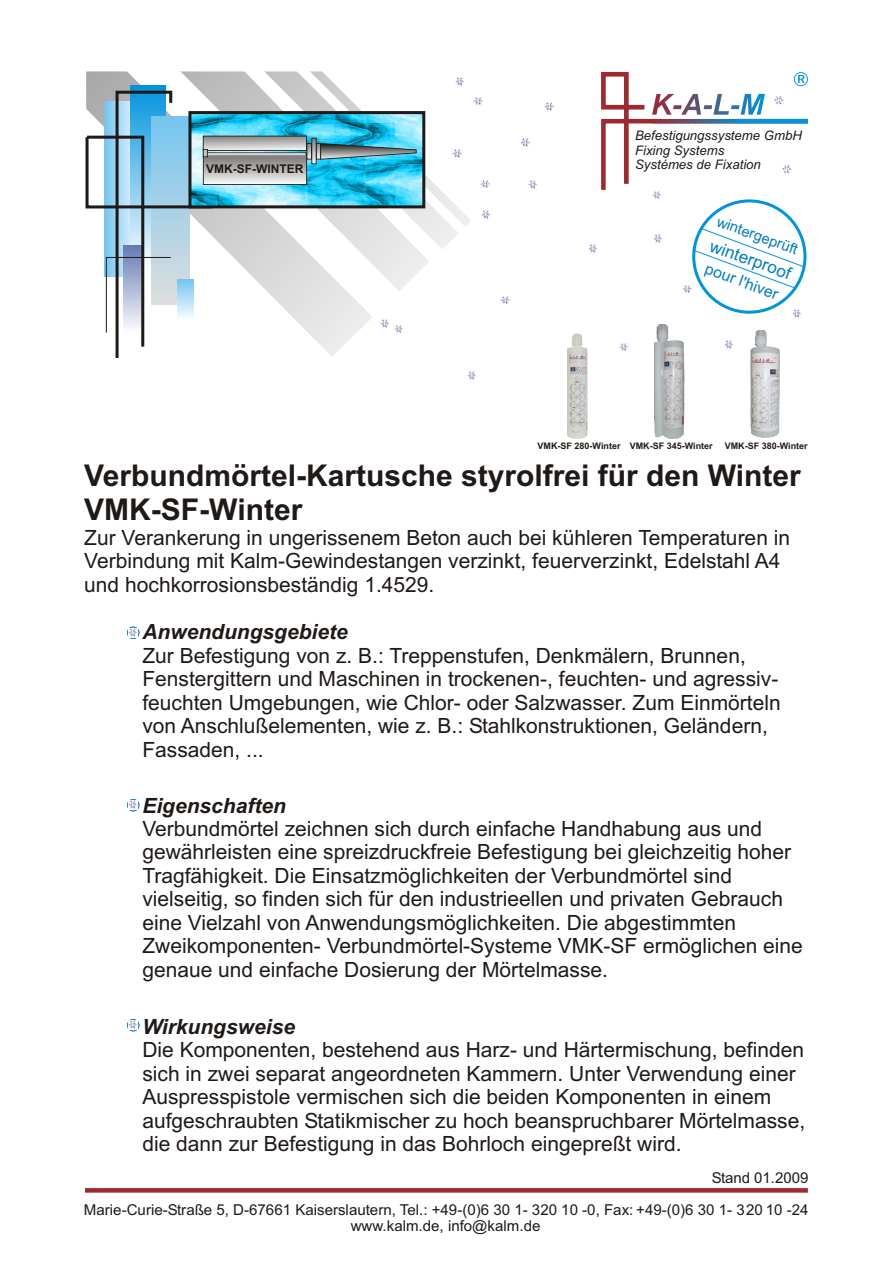
<style>
.page{position:relative;width:894px;height:1263px;background:#fff}
.page>*{position:absolute;margin:0;border:0;box-sizing:border-box;transform-origin:0 0}
.t1{font:700 30px/33.5px "Arial";color:#1f1a17}
.t2{font:21px/23.4px "Arial";color:#1f1a17}
.t3{font:italic 700 21px "Arial";color:#1f1a17}
.t4{font:17.25px "Arial";color:#007dc2}
.t5{font:15.75px "Arial";color:#007dc2}
.t6{font:15px/16.8px "Arial";color:#1f1a17;text-align:center}
.t7{font:14.7px "Arial";color:#007dc2}
.t8{font:italic 13.2px/14.7px "Arial";color:#1f1a17}
.t9{font:700 12px "Arial";color:#1f1a17}
.t10{font:700 9px "Arial";color:#1f1a17}
</style>
<div class="page">
<div style="left:85px;top:1188px;width:723px;height:5px;background:#9e2930"></div>
<img style="left:655px;top:325px;width:30px;height:113px">
<img style="left:751px;top:330px;width:29px;height:107px">
<img style="left:567px;top:334px;width:21px;height:104px">
<svg style="left:653px;top:235px;width:9px;height:8px"></svg>
<svg style="left:619px;top:343px;width:9px;height:9px"></svg>
<svg style="left:724px;top:341px;width:9px;height:8px"></svg>
<svg style="left:528px;top:181px;width:9px;height:8px"></svg>
<svg style="left:467px;top:371px;width:9px;height:9px"></svg>
<svg style="left:545px;top:103px;width:9px;height:8px"></svg>
<svg style="left:85px;top:71px;width:405px;height:287px"></svg>
<svg style="left:792px;top:309px;width:9px;height:9px"></svg>
<svg style="left:588px;top:245px;width:9px;height:8px"></svg>
<svg style="left:601px;top:72px;width:207px;height:128px"></svg>
<svg style="left:501px;top:296px;width:9px;height:8px"></svg>
<svg style="left:521px;top:139px;width:9px;height:8px"></svg>
<svg style="left:127px;top:627px;width:12px;height:12px"></svg>
<svg style="left:128px;top:629px;width:10px;height:8px"></svg>
<svg style="left:127px;top:799px;width:12px;height:12px"></svg>
<svg style="left:128px;top:801px;width:10px;height:9px"></svg>
<svg style="left:127px;top:1019px;width:12px;height:12px"></svg>
<svg style="left:128px;top:1021px;width:10px;height:9px"></svg>
<svg style="left:683px;top:228px;width:122px;height:70px"></svg>
<p class="t8" style="left:635px;top:129px;width:168px">Befestigungssysteme GmbH<br>Fixing Systems</p>
<p class="t9" style="left:206px;top:164px;width:99px">VMK-SF-WINTER</p>
<p class="t8" style="left:635px;top:159px;width:127px">Systémes de Fixation</p>
<p class="t7" style="left:719px;top:216px;width:87px;rotate:20deg">winer e üt</p>
<p class="t7" style="left:740px;top:223px;width:48px;rotate:20deg">t gpr</p>
<p class="t4" style="left:713px;top:239px;width:87px;rotate:20deg">w nterproof</p>
<p class="t5" style="left:708px;top:262px;width:78px;rotate:20deg">po l'hiv r</p>
<p class="t10" style="left:538px;top:443px;width:177px">VMK-SF 280-Winter VMK-SF 345-Winter</p>
<p class="t10" style="left:725px;top:442px;width:84px">VMK-SF 380-Winter</p>
<h1 class="t1" style="left:84px;top:462px;width:718px">Verbundmörtel-Kartusche styrolfrei für den Winter<br>VMK-SF-Winter</h1>
<p class="t2" style="left:84px;top:528px;width:707px">Zur Verankerung in ungerissenem Beton auch bei kühleren Temperaturen in<br>Verbindung mit Kalm-Gewindestangen verzinkt, feuerverzinkt, Edelstahl A4 und hochkorrosionsbeständig 1.4529.</p>
<p class="t3" style="left:142px;top:624px;width:207px">Anwendungsgebiete</p>
<p class="t2" style="left:142px;top:646px;width:640px">Zur Befestigung von z. B.: Treppenstufen, Denkmälern, Brunnen, Fenstergittern und Maschinen in trockenen-, feuchten- und agressiv&shy;feuchten Umgebungen, wie Chlor- oder Salzwasser. Zum Einmörteln von Anschlußelementen, wie z. B.: Stahlkonstruktionen, Geländern, Fassaden, ...</p>
<p class="t3" style="left:142px;top:797px;width:145px">Eigenschaften</p>
<p class="t2" style="left:142px;top:819px;width:662px">Verbundmörtel zeichnen sich durch einfache Handhabung aus und gewährleisten eine spreizdruckfreie Befestigung bei gleichzeitig hoher Tragfähigkeit. Die Einsatzmöglichkeiten der Verbundmörtel sind vielseitig, so finden sich für den industrieellen und privaten Gebrauch eine Vielzahl von Anwendungsmöglichkeiten. Die abgestimmten Zweikomponenten- Verbundmörtel-Systeme VMK-SF ermöglichen eine genaue und einfache Dosierung der Mörtelmasse.</p>
<p class="t3" style="left:142px;top:1019px;width:154px">Wirkungsweise</p>
<p class="t2" style="left:142px;top:1040px;width:664px">Die Komponenten, bestehend aus Harz- und Härtermischung, befinden sich in zwei separat angeordneten Kammern. Unter Verwendung einer Auspresspistole vermischen sich die beiden Komponenten in einem aufgeschraubten Statikmischer zu hoch beanspruchbarer Mörtelmasse, die dann zur Befestigung in das Bohrloch eingepreßt wird.</p>
<p class="t6" style="left:712px;top:1171px;width:98px">Stand 01.2009</p>
<p class="t6" style="left:84px;top:1202px;width:726px">Marie-Curie-Straße 5, D-67661 Kaiserslautern, Tel.: +49-(0)6 30 1- 320 10 -0, Fax: +49-(0)6 30 1- 320 10 -24 www.kalm.de, info@kalm.de</p>
</div>
